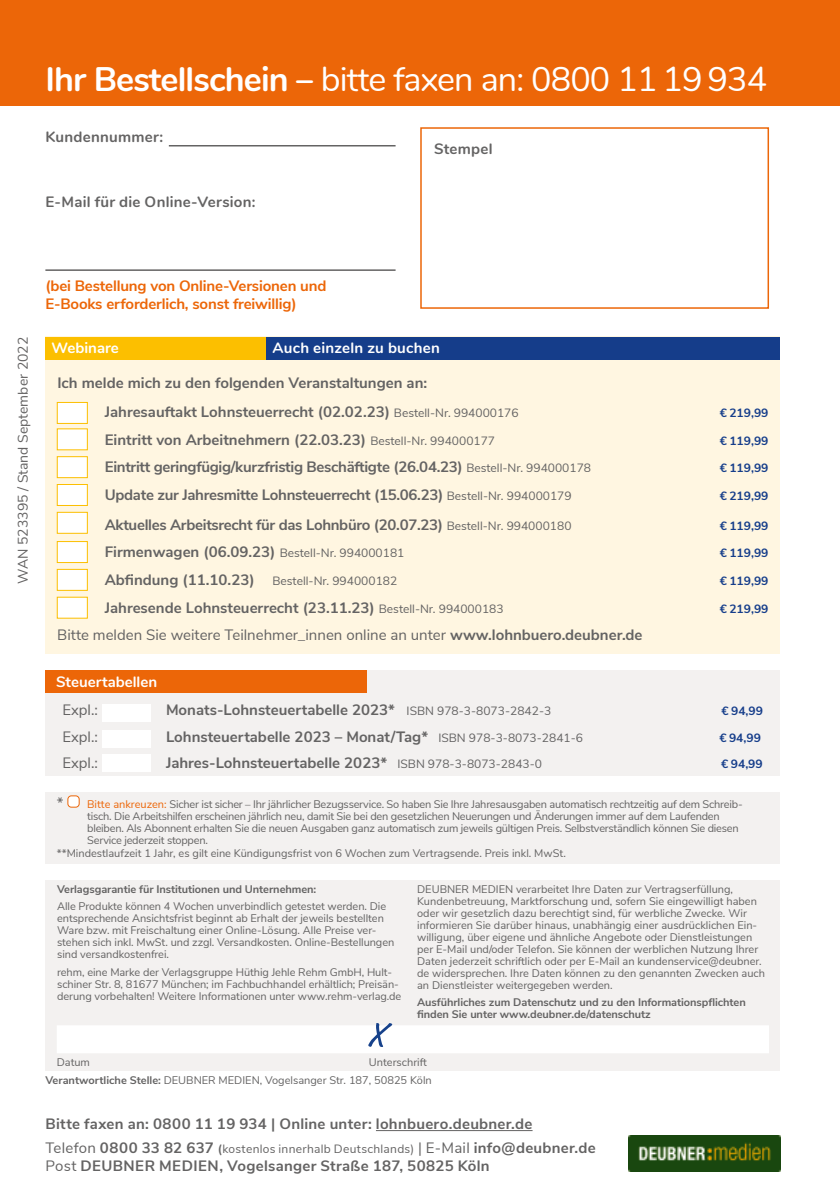
<style>
.page{position:relative;width:840px;height:1191px;background:#fff}
.page>*{position:absolute;margin:0;border:0;box-sizing:border-box;transform-origin:0 0}
.t1{font:34px "Nunito";letter-spacing:-.025em;color:#fff}
.t2{font:700 15px/29.4px "Nunito Sans";color:#646363}
.t3{font:700 15px "Nunito Sans";letter-spacing:-.02em;color:#646363}
.t4{font:700 15px "Nunito Sans";letter-spacing:.02em;color:#646363}
.t5{font:15px "Nunito Sans";color:#646363}
.t6{font:700 15px/18px "Nunito Sans";letter-spacing:-.01em;color:#ec6608}
.t7{font:700 15px "Nunito";letter-spacing:.015em;color:#646363}
.t8{font:700 15px "Nunito";color:#fff}
.t9{font:14px "Nunito Sans";color:#646363}
.t10{font:700 12px "Nunito Sans";color:#153d8a}
.t11{font:12px "Nunito Sans";letter-spacing:.02em;color:#646363}
.t12{font:12px "Nunito Sans";color:#646363}
.t13{font:11px/12px "Nunito Sans";letter-spacing:-.005em;color:#646363}
.t14{font:700 11px/12px "Nunito Sans";letter-spacing:-.005em;color:#646363}
.s1{font-weight:700}
.s2{font-weight:400;font-size:12px}
.s3{font-weight:700;font-size:15px}
.s4{font-size:15px}
.s5{color:#ec6608}
.s6{font-weight:400}
</style>
<div class="page">
<hr style="left:376px;top:1130px;width:156px;height:1px;background:#646363">
<img style="left:628px;top:1135px;width:152px;height:36px">
<div style="left:0;top:0;width:839px;height:105px;background:#ec6608"></div>
<hr style="left:169px;top:145px;width:226px;height:1px;background:#646363">
<hr style="left:45px;top:269px;width:350px;height:2px;background:#646363">
<div style="left:420px;top:127px;width:348px;height:182px;border:2px solid #ec6608"></div>
<div style="left:45px;top:880px;width:735px;height:190px;background:#f3f1f0"></div>
<div style="left:57px;top:1025px;width:711px;height:28px;background:#fff"></div>
<svg style="left:368px;top:1023px;width:24px;height:24px"></svg>
<div style="left:45px;top:792px;width:735px;height:71px;background:#f3f1f0"></div>
<div style="left:68px;top:796px;width:11px;height:11px;background:#fff;border-radius:3px"></div>
<div style="left:67px;top:795px;width:13px;height:12px;border:1px solid #ec6608;border-radius:3px"></div>
<div style="left:45px;top:671px;width:734px;height:105px;background:#f3f1f0"></div>
<div style="left:45px;top:670px;width:322px;height:23px;background:#ec6608"></div>
<div style="left:102px;top:704px;width:48px;height:17px;background:#fff"></div>
<div style="left:102px;top:731px;width:48px;height:17px;background:#fff"></div>
<div style="left:102px;top:754px;width:48px;height:17px;background:#fff"></div>
<div style="left:45px;top:337px;width:734px;height:317px;background:#fff6e1"></div>
<div style="left:45px;top:337px;width:221px;height:22px;background:#fcbf00"></div>
<div style="left:266px;top:337px;width:513px;height:22px;background:#153d8a"></div>
<div style="left:57px;top:402px;width:31px;height:22px;background:#fff;border:1px solid #fcbf00"></div>
<div style="left:57px;top:428px;width:31px;height:22px;background:#fff"></div>
<div style="left:57px;top:456px;width:31px;height:22px;background:#fff;border:1px solid #fcbf00"></div>
<div style="left:57px;top:484px;width:31px;height:22px;background:#fff;border:1px solid #fcbf00"></div>
<div style="left:57px;top:512px;width:31px;height:22px;background:#fff;border:1px solid #fcbf00"></div>
<div style="left:57px;top:541px;width:31px;height:22px;background:#fff;border:1px solid #fcbf00"></div>
<div style="left:57px;top:569px;width:31px;height:22px;background:#fff;border:1px solid #fcbf00"></div>
<div style="left:57px;top:596px;width:31px;height:22px;background:#fff"></div>
<h1 class="t1" style="left:45px;top:54px;width:723px"><span class="s1">Ihr Bestellschein –</span> bitte faxen an: 0800 11 19 934</h1>
<h2 class="t7" style="left:45px;top:126px;width:119px">Kundennummer:</h2>
<h2 class="t7" style="left:45px;top:191px;width:211px">E-Mail für die Online-Version:</h2>
<h2 class="t7" style="left:434px;top:137px;width:60px">Stempel</h2>
<p class="t9" style="left:13px;top:583px;width:248px;rotate:-90deg">WAN 523395 / Stand September 2022</p>
<h2 class="t6" style="left:45px;top:276px;width:282px">(bei Bestellung von Online-Versionen und<br>E-Books erforderlich, sonst freiwillig)</h2>
<h2 class="t8" style="left:52px;top:337px;width:69px">Webinare</h2>
<h2 class="t8" style="left:272px;top:337px;width:169px">Auch einzeln zu buchen</h2>
<h2 class="t2" style="left:105px;top:367px;width:415px;text-indent:-47px">Ich melde mich zu den folgenden Veranstaltungen an:<br>Jahresauftakt Lohnsteuerrecht (02.02.23) <span class="s2">Bestell-Nr. 994000176</span></h2>
<p class="t10" style="left:719px;top:404px;width:50px">€ 219,99</p>
<h2 class="t2" style="left:105px;top:424px;width:391px">Eintritt von Arbeitnehmern (22.03.23) <span class="s2">Bestell-Nr. 994000177</span></h2>
<p class="t10" style="left:719px;top:432px;width:50px">€ 119,99</p>
<h2 class="t3" style="left:105px;top:456px;width:487px">Eintritt geringfügig/kurzfristig Beschäftigte (26.04.23) <span class="s2">Bestell-Nr. 994000178</span></h2>
<p class="t10" style="left:719px;top:459px;width:50px">€ 119,99</p>
<h2 class="t3" style="left:105px;top:484px;width:468px">Update zur Jahresmitte Lohnsteuerrecht (15.06.23) <span class="s2">Bestell-Nr. 994000179</span></h2>
<p class="t10" style="left:719px;top:487px;width:50px">€ 219,99</p>
<h2 class="t3" style="left:105px;top:513px;width:468px">Aktuelles Arbeitsrecht für das Lohnbüro (20.07.23) <span class="s2">Bestell-Nr. 994000180</span></h2>
<p class="t10" style="left:719px;top:516px;width:50px">€ 119,99</p>
<h2 class="t2" style="left:105px;top:536px;width:301px">Firmenwagen (06.09.23) <span class="s2">Bestell-Nr. 994000181</span></h2>
<p class="t10" style="left:719px;top:544px;width:50px">€ 119,99</p>
<p class="t12" style="left:105px;top:572px;width:294px"><span class="s3">Abfindung (11.10.23)</span> Bestell-Nr. 994000182</p>
<p class="t10" style="left:719px;top:572px;width:50px">€ 119,99</p>
<h2 class="t2" style="left:105px;top:592px;width:400px">Jahresende Lohnsteuerrecht (23.11.23) <span class="s2">Bestell-Nr. 994000183</span></h2>
<p class="t10" style="left:719px;top:600px;width:50px">€ 219,99</p>
<h2 class="t5" style="left:57px;top:623px;width:586px">Bitte melden Sie weitere Teilnehmer_innen online an unter <span class="s1">www.lohnbuero.deubner.de</span></h2>
<h2 class="t8" style="left:56px;top:670px;width:103px">Steuertabellen</h2>
<h2 class="t5" style="left:62px;top:699px;width:37px">Expl.:</h2>
<h2 class="t2" style="left:166px;top:694px;width:386px">Monats-Lohnsteuertabelle 2023* <span class="s2">ISBN 978-3-8073-2842-3</span></h2>
<p class="t10" style="left:721px;top:702px;width:43px">€ 94,99</p>
<h2 class="t5" style="left:62px;top:725px;width:37px">Expl.:</h2>
<h2 class="t2" style="left:166px;top:721px;width:418px">Lohnsteuertabelle 2023 – Monat/Tag* <span class="s2">ISBN 978-3-8073-2841-6</span></h2>
<p class="t10" style="left:719px;top:729px;width:43px">€ 94,99</p>
<h2 class="t5" style="left:62px;top:752px;width:37px">Expl.:</h2>
<h2 class="t2" style="left:166px;top:747px;width:377px">Jahres-Lohnsteuertabelle 2023* <span class="s2">ISBN 978-3-8073-2843-0</span></h2>
<p class="t10" style="left:721px;top:755px;width:43px">€ 94,99</p>
<p class="t13" style="left:87px;top:797px;width:656px;text-indent:-30px"><span class="s4">*</span> <span class="s5">Bitte ankreuzen:</span> Sicher ist sicher – Ihr jährlicher Bezugsservice. So haben Sie Ihre Jahresausgaben automatisch rechtzeitig auf dem Schreib&shy;tisch. Die Arbeitshilfen erscheinen jährlich neu, damit Sie bei den gesetzlichen Neuerungen und Änderungen immer auf dem Laufenden bleiben. Als Abonnent erhalten Sie die neuen Ausgaben ganz automatisch zum jeweils gültigen Preis. Selbstverständlich können Sie diesen Service jederzeit stoppen.</p>
<p class="t13" style="left:57px;top:846px;width:510px">**Mindestlaufzeit 1 Jahr, es gilt eine Kündigungsfrist von 6 Wochen zum Vertragsende. Preis inkl. MwSt.</p>
<p class="t14" style="left:57px;top:882px;width:260px">Verlagsgarantie für Institutionen und Unternehmen:</p>
<p class="t13" style="left:57px;top:899px;width:338px">Alle Produkte können 4 Wochen unverbindlich getestet werden. Die entsprechende Ansichtsfrist beginnt ab Erhalt der jeweils bestellten Ware bzw. mit Freischaltung einer Online-Lösung. Alle Preise ver&shy;stehen sich inkl. MwSt. und zzgl. Versandkosten. Online-Bestellungen sind versandkostenfrei.</p>
<p class="t13" style="left:57px;top:965px;width:345px">rehm, eine Marke der Verlagsgruppe Hüthig Jehle Rehm GmbH, Hult&shy;schiner Str. 8, 81677 München; im Fachbuchhandel erhältlich; Preisän&shy;derung vorbehalten! Weitere Informationen unter www.rehm-verlag.de</p>
<p class="t13" style="left:417px;top:882px;width:349px">DEUBNER MEDIEN verarbeitet Ihre Daten zur Vertragserfüllung, Kundenbetreuung, Marktforschung und, sofern Sie eingewilligt haben oder wir gesetzlich dazu berechtigt sind, für werbliche Zwecke. Wir informieren Sie darüber hinaus, unabhängig einer ausdrücklichen Ein&shy;willigung, über eigene und ähnliche Angebote oder Dienstleistungen per E-Mail und/oder Telefon. Sie können der werblichen Nutzung Ihrer Daten jederzeit schriftlich oder per E-Mail an kundenservice@deubner. de widersprechen. Ihre Daten können zu den genannten Zwecken auch an Dienstleister weitergegeben werden.</p>
<p class="t14" style="left:417px;top:995px;width:330px">Ausführliches zum Datenschutz und zu den Informationspflichten finden Sie unter www.deubner.de/datenschutz</p>
<p class="t13" style="left:57px;top:1055px;width:35px">Datum</p>
<p class="t13" style="left:369px;top:1055px;width:59px">Unterschrift</p>
<p class="t13" style="left:45px;top:1073px;width:388px"><span class="s1">Verantwortliche Stelle:</span> DEUBNER MEDIEN, Vogelsanger Str. 187, 50825 Köln</p>
<h2 class="t4" style="left:45px;top:1113px;width:488px">Bitte faxen an: 0800 11 19 934 | Online unter: lohnbuero.deubner.de</h2>
<p class="t11" style="left:45px;top:1140px;width:551px"><span class="s4">Telefon</span> <span class="s3">0800 33 82 637</span> <span class="s1">(</span>kostenlos innerhalb Deutschlands) <span class="s4">| E-Mail</span> <span class="s3">info@deubner.de</span></p>
<h2 class="t4" style="left:45px;top:1155px;width:445px"><span class="s6">Post</span> DEUBNER MEDIEN, Vogelsanger Straße 187, 50825 Köln</h2>
</div>
